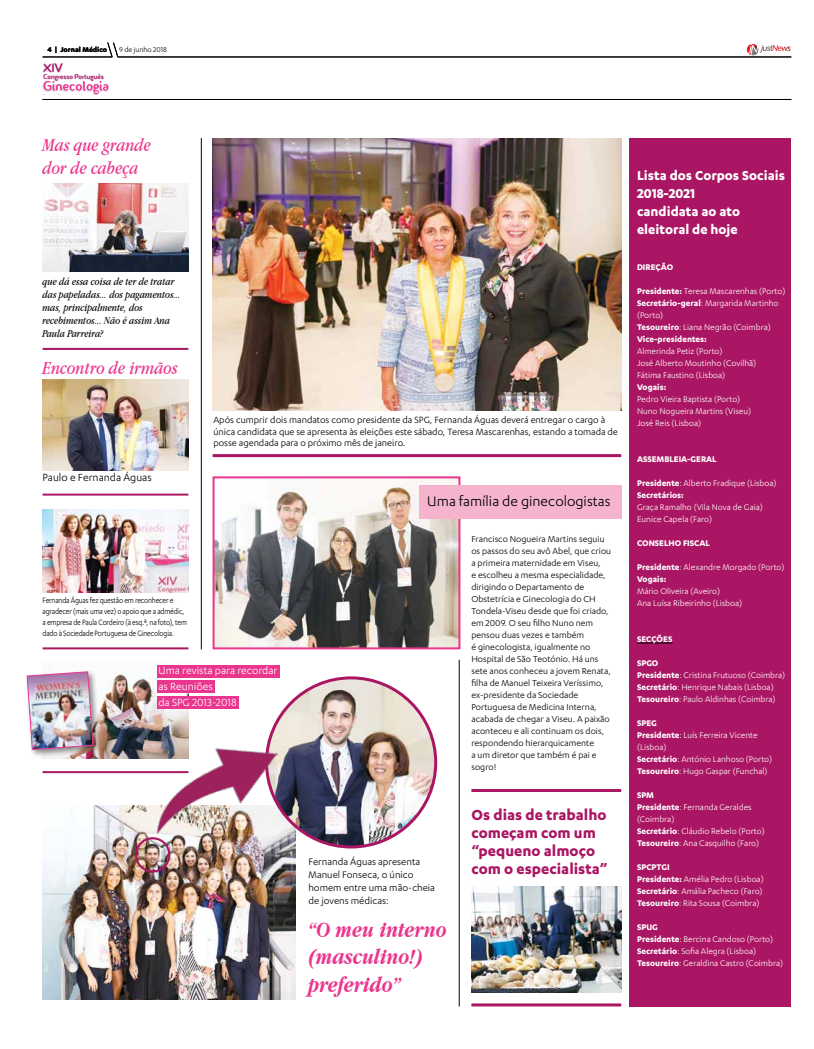
<style>
.page{position:relative;width:814px;height:1049px;background:#fff}
.page>*{position:absolute;margin:0;border:0;box-sizing:border-box;transform-origin:0 0}
.t1{font:italic 700 23px/27.6px "Apple Garamond";color:#ea368e}
.t2{font:italic 19px/22.8px "Apple Garamond";color:#ea368e}
.t3{font:700 17px/18px "Karbon";color:#aa1663}
.t4{font:16px "Karbon";color:#000}
.t5{font:700 15px/18px "Karbon";color:#fff}
.t6{font:12.4px "Fontastique Fontastique";color:#aa1664}
.t7{font:12px/16px "Karbon";color:#fff}
.t8{font:12px "Karbon";color:#000}
.t9{font:italic 11px/13px "Apple Garamond";color:#000}
.t10{font:11px/13.2px "Karbon";color:#000}
.t11{font:10.5px/11.5px "Karbon";color:#000}
.t12{font:10px/12px "Karbon";color:#000}
.t13{font:9.5px/12px "Karbon";color:#fff}
.t14{font:700 9.5px "Karbon";color:#fff}
.t15{font:9px/10.8px "Karbon";letter-spacing:-.02em;color:#000;scale:.87 1}
.t16{font:700 8px "Karbon";color:#000}
.t17{font:8px "Karbon";color:#000}
.t18{font:7px "Fontastique Fontastique";color:#aa1664}
.s1{font-weight:700}
</style>
<div class="page">
<svg style="left:746px;top:44px;width:44px;height:11px"></svg>
<svg style="left:44px;top:63px;width:65px;height:32px"></svg>
<hr style="left:43px;top:99px;width:748px;height:1px;background:#000">
<hr style="left:118px;top:57px;width:673px;height:1px;background:#000">
<hr style="left:43px;top:57px;width:69px;height:1px;background:#000">
<svg style="left:107px;top:42px;width:11px;height:15px"></svg>
<img style="left:212px;top:138px;width:409px;height:272px">
<img style="left:471px;top:886px;width:150px;height:107px">
<img style="left:43px;top:672px;width:145px;height:87px">
<img style="left:215px;top:479px;width:242px;height:167px">
<div style="left:212px;top:476px;width:248px;height:173px;border:2px solid #ea368e"></div>
<img style="left:43px;top:805px;width:253px;height:195px">
<img style="left:43px;top:509px;width:145px;height:83px">
<img style="left:266px;top:678px;width:169px;height:169px;border-radius:85px">
<div style="left:135px;top:837px;width:35px;height:35px;border:2px solid #aa1663;border-radius:50%"></div>
<img style="left:135px;top:726px;width:155px;height:114px">
<div style="left:629px;top:138px;width:162px;height:868px;background:#aa1663"></div>
<hr style="left:637px;top:643px;width:35px;height:1px;background:#000">
<hr style="left:212px;top:454px;width:409px;height:3px;background:#aa1663">
<hr style="left:471px;top:789px;width:150px;height:3px;background:#aa1663">
<hr style="left:471px;top:1003px;width:150px;height:3px;background:#aa1663">
<img style="left:43px;top:379px;width:145px;height:92px">
<hr style="left:459px;top:660px;width:1px;height:346px;background:#000">
<hr style="left:201px;top:138px;width:1px;height:511px;background:#000">
<div style="left:419px;top:485px;width:202px;height:33px;background:#f5b3cd"></div>
<img style="left:43px;top:183px;width:145px;height:89px">
<hr style="left:43px;top:348px;width:145px;height:2px;background:#aa1663">
<hr style="left:43px;top:494px;width:145px;height:2px;background:#aa1663">
<hr style="left:43px;top:647px;width:145px;height:2px;background:#aa1663">
<hr style="left:43px;top:771px;width:145px;height:2px;background:#aa1663">
<div style="left:24px;top:669px;width:78px;height:89px;background:#000;opacity:.44"></div>
<img style="left:26px;top:671px;width:68px;height:79px">
<div style="left:157px;top:665px;width:122px;height:13px;background:#ea368e"></div>
<div style="left:157px;top:680px;width:58px;height:13px;background:#ea368e"></div>
<div style="left:157px;top:696px;width:82px;height:13px;background:#ea368e"></div>
<p class="t16" style="left:47px;top:45px;width:61px">4 | Jornal Médico</p>
<p class="t17" style="left:119px;top:46px;width:50px">9 de junho 2018</p>
<h3 class="t6" style="left:44px;top:61px;width:21px">XIV</h3>
<p class="t18" style="left:44px;top:72px;width:62px">Congresso Português</p>
<h2 class="t2" style="left:43px;top:134px;width:110px">Mas que grande dor de cabeça</h2>
<p class="t9" style="left:43px;top:275px;width:140px">que dá essa coisa de ter de tratar das papeladas... dos pagamentos... mas, principalmente, dos recebimentos... Não é assim Ana<br>Paula Parreira?</p>
<h2 class="t2" style="left:43px;top:356px;width:137px">Encontro de irmãos</h2>
<p class="t8" style="left:43px;top:471px;width:111px">Paulo e Fernanda Águas</p>
<p class="t11" style="left:213px;top:414px;width:406px">Após cumprir dois mandatos como presidente da SPG, Fernanda Águas deverá entregar o cargo à única candidata que se apresenta às eleições este sábado, Teresa Mascarenhas, estando a tomada de posse agendada para o próximo mês de janeiro.</p>
<p class="t15" style="left:43px;top:595px;width:167px">Fernanda Águas fez questão em reconhecer e agradecer (mais uma vez) o apoio que a admédic, a empresa de Paula Cordeiro (à esq.ª, na foto), tem dado à Sociedade Portuguesa de Ginecologia.</p>
<p class="t7" style="left:158px;top:662px;width:121px">Uma revista para recordar as Reuniões<br>da SPG 2013-2018</p>
<h3 class="t4" style="left:427px;top:493px;width:185px">Uma família de ginecologistas</h3>
<p class="t12" style="left:471px;top:532px;width:141px">Francisco Nogueira Martins seguiu os passos do seu avô Abel, que criou a primeira maternidade em Viseu,<br>e escolheu a mesma especialidade, dirigindo o Departamento de<br>Obstetrícia e Ginecologia do CH<br>Tondela-Viseu desde que foi criado, em 2009. O seu filho Nuno nem pensou duas vezes e também<br>é ginecologista, igualmente no<br>Hospital de São Teotónio. Há uns sete anos conheceu a jovem Renata, filha de Manuel Teixeira Veríssimo, ex-presidente da Sociedade<br>Portuguesa de Medicina Interna, acabada de chegar a Viseu. A paixão aconteceu e ali continuam os dois, respondendo hierarquicamente<br>a um diretor que também é pai e sogro!</p>
<p class="t10" style="left:308px;top:854px;width:128px">Fernanda Águas apresenta<br>Manuel Fonseca, o único homem entre uma mão-cheia de jovens médicas:</p>
<h1 class="t1" style="left:308px;top:915px;width:140px">“O meu interno (masculino!) preferido”</h1>
<h3 class="t3" style="left:471px;top:805px;width:137px">Os dias de trabalho começam com um “pequeno almoço com o especialista”</h3>
<h3 class="t5" style="left:637px;top:166px;width:149px">Lista dos Corpos Sociais<br>2018-2021<br>candidata ao ato eleitoral de hoje</h3>
<p class="t14" style="left:637px;top:262px;width:6px">DIRE</p>
<p class="t14" style="left:655px;top:262px;width:13px">ÇÃO</p>
<p class="t13" style="left:637px;top:285px;width:150px"><span class="s1">Presidente:</span> Teresa Mascarenhas (Porto)<br><span class="s1">Secretário-geral</span>: Margarida Martinho (Porto)<br><span class="s1">Tesoureiro</span>: Liana Negrão (Coimbra)<br><span class="s1">Vice-presidentes:</span></p>
<p class="t13" style="left:637px;top:345px;width:121px">Almerinda Petiz (Porto)<br>José Alberto Moutinho (Covilhã)<br>Fátima Faustino (Lisboa)</p>
<p class="t14" style="left:637px;top:382px;width:31px">Vogais:</p>
<p class="t13" style="left:637px;top:393px;width:115px">Pedro Vieira Baptista (Porto)<br>Nuno Nogueira Martins (Viseu)<br>José Reis (Lisboa)</p>
<p class="t14" style="left:637px;top:454px;width:81px">ASSEMBLEIA-GERAL</p>
<p class="t13" style="left:637px;top:477px;width:141px"><span class="s1">Presidente</span>: Alberto Fradique (Lisboa)<br><span class="s1">Secretários:</span></p>
<p class="t13" style="left:637px;top:501px;width:127px">Graça Ramalho (Vila Nova de Gaia)<br>Eunice Capela (Faro)</p>
<p class="t14" style="left:637px;top:538px;width:74px">CONSELHO FISCAL</p>
<p class="t13" style="left:637px;top:561px;width:149px"><span class="s1">Presidente</span>: Alexandre Morgado (Porto)<br><span class="s1">Vogais:</span></p>
<p class="t13" style="left:637px;top:585px;width:107px">Mário Oliveira (Aveiro)<br>Ana Luísa Ribeirinho (Lisboa)</p>
<p class="t14" style="left:637px;top:634px;width:37px">SECÇÕES</p>
<p class="t13" style="left:637px;top:657px;width:150px"><span class="s1">SPGO<br>Presidente</span>: Cristina Frutuoso (Coimbra)<br><span class="s1">Secretário</span>: Henrique Nabais (Lisboa)<br><span class="s1">Tesoureiro</span>: Paulo Aldinhas (Coimbra)</p>
<p class="t13" style="left:637px;top:717px;width:137px"><span class="s1">SPEG<br>Presidente</span>: Luís Ferreira Vicente (Lisboa)<br><span class="s1">Secretário</span>: António Lanhoso (Porto)<br><span class="s1">Tesoureiro</span>: Hugo Gaspar (Funchal)</p>
<p class="t13" style="left:637px;top:789px;width:129px"><span class="s1">SPM<br>Presidente</span>: Fernanda Geraldes (Coimbra)<br><span class="s1">Secretário</span>: Cláudio Rebelo (Porto)<br><span class="s1">Tesoureiro</span>: Ana Casquilho (Faro)</p>
<p class="t13" style="left:637px;top:861px;width:128px"><span class="s1">SPCPTGI<br>Presidente:</span> Amélia Pedro (Lisboa)<br><span class="s1">Secretário</span>: Amália Pacheco (Faro)<br><span class="s1">Tesoureiro</span>: Rita Sousa (Coimbra)</p>
<p class="t13" style="left:637px;top:921px;width:148px"><span class="s1">SPUG<br>Presidente</span>: Bercina Candoso (Porto)<br><span class="s1">Secretário</span>: Sofia Alegra (Lisboa)<br><span class="s1">Tesoureiro</span>: Geraldina Castro (Coimbra)</p>
</div>
